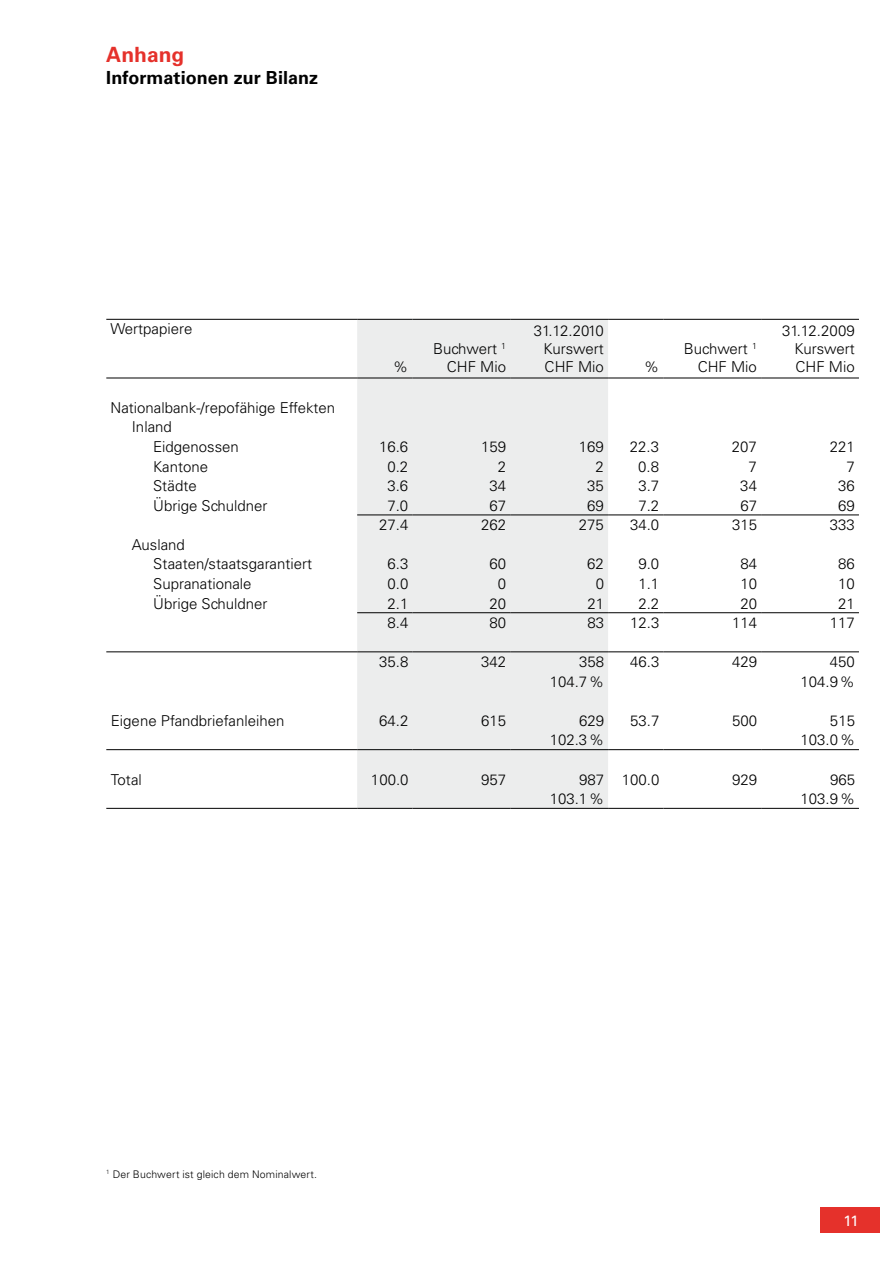
<style>
.page{position:relative;width:893px;height:1263px;background:#fff}
.page>*{position:absolute;margin:0;border:0;box-sizing:border-box;transform-origin:0 0}
.t1{font:700 21px "Univers LT Std";color:#e5312b}
.t2{font:700 18px "Univers LT Std";letter-spacing:.005em;color:#000}
.t3{font:300 15px/18px "Univers LT Std";color:#000;text-align:right}
.t4{font:15px "Univers LT Std";color:#fff}
.t5{font:300 10.5px "Univers LT Std";letter-spacing:.015em;color:#000}
</style>
<div class="page">
<div style="left:821px;top:1208px;width:59px;height:25px;background:#e5312b"></div>
<div style="left:357px;top:320px;width:251px;height:488px;background:#eceded"></div>
<hr style="left:106px;top:319px;width:251px;height:1px;background:#000">
<hr style="left:357px;top:319px;width:55px;height:1px;background:#000">
<hr style="left:412px;top:319px;width:98px;height:1px;background:#000">
<hr style="left:510px;top:319px;width:98px;height:1px;background:#000">
<hr style="left:608px;top:319px;width:55px;height:1px;background:#000">
<hr style="left:663px;top:319px;width:98px;height:1px;background:#000">
<hr style="left:761px;top:319px;width:98px;height:1px;background:#000">
<hr style="left:106px;top:378px;width:251px;height:1px;background:#000">
<hr style="left:357px;top:378px;width:55px;height:1px;background:#000">
<hr style="left:412px;top:378px;width:98px;height:1px;background:#000">
<hr style="left:510px;top:378px;width:98px;height:1px;background:#000">
<hr style="left:608px;top:378px;width:55px;height:1px;background:#000">
<hr style="left:663px;top:378px;width:98px;height:1px;background:#000">
<hr style="left:761px;top:378px;width:98px;height:1px;background:#000">
<hr style="left:357px;top:514px;width:55px;height:1px;background:#000">
<hr style="left:412px;top:514px;width:98px;height:1px;background:#000">
<hr style="left:510px;top:514px;width:98px;height:1px;background:#000">
<hr style="left:608px;top:514px;width:55px;height:1px;background:#000">
<hr style="left:663px;top:514px;width:98px;height:1px;background:#000">
<hr style="left:761px;top:514px;width:98px;height:1px;background:#000">
<hr style="left:357px;top:612px;width:55px;height:1px;background:#000">
<hr style="left:412px;top:612px;width:98px;height:1px;background:#000">
<hr style="left:510px;top:612px;width:98px;height:1px;background:#000">
<hr style="left:608px;top:612px;width:55px;height:1px;background:#000">
<hr style="left:663px;top:612px;width:98px;height:1px;background:#000">
<hr style="left:761px;top:612px;width:98px;height:1px;background:#000">
<hr style="left:106px;top:651px;width:251px;height:1px;background:#000">
<hr style="left:357px;top:651px;width:55px;height:1px;background:#000">
<hr style="left:412px;top:651px;width:98px;height:1px;background:#000">
<hr style="left:510px;top:651px;width:98px;height:1px;background:#000">
<hr style="left:608px;top:651px;width:55px;height:1px;background:#000">
<hr style="left:663px;top:651px;width:98px;height:1px;background:#000">
<hr style="left:761px;top:651px;width:98px;height:1px;background:#000">
<hr style="left:106px;top:749px;width:251px;height:1px;background:#000">
<hr style="left:357px;top:749px;width:55px;height:1px;background:#000">
<hr style="left:412px;top:749px;width:98px;height:1px;background:#000">
<hr style="left:510px;top:749px;width:98px;height:1px;background:#000">
<hr style="left:608px;top:749px;width:55px;height:1px;background:#000">
<hr style="left:663px;top:749px;width:98px;height:1px;background:#000">
<hr style="left:761px;top:749px;width:98px;height:1px;background:#000">
<hr style="left:106px;top:808px;width:251px;height:1px;background:#000">
<hr style="left:357px;top:808px;width:55px;height:1px;background:#000">
<hr style="left:412px;top:808px;width:98px;height:1px;background:#000">
<hr style="left:510px;top:808px;width:98px;height:1px;background:#000">
<hr style="left:608px;top:808px;width:55px;height:1px;background:#000">
<hr style="left:663px;top:808px;width:98px;height:1px;background:#000">
<hr style="left:761px;top:808px;width:98px;height:1px;background:#000">
<h1 class="t1" style="left:106px;top:42px;width:80px">Anhang</h1>
<p class="t2" style="left:106px;top:67px;width:213px">Informationen zur Bilanz</p>
<p class="t3" style="left:111px;top:320px;width:83px">Wertpapiere</p>
<p class="t3" style="left:393px;top:357px;width:16px">%</p>
<p class="t3" style="left:433px;top:339px;width:74px">Buchwert <sup>1<br></sup>CHF Mio</p>
<p class="t3" style="left:544px;top:321px;width:62px;text-align:justify;text-indent:-10px">31.12.2010<br>Kurswert CHF Mio</p>
<p class="t3" style="left:644px;top:357px;width:16px">%</p>
<p class="t3" style="left:684px;top:339px;width:74px">Buchwert <sup>1<br></sup>CHF Mio</p>
<p class="t3" style="left:794px;top:321px;width:62px;text-align:justify;text-indent:-12px">31.12.2009<br>Kurswert CHF Mio</p>
<p class="t3" style="left:111px;top:399px;width:226px">Nationalbank-/repofähige Effekten</p>
<p class="t3" style="left:132px;top:418px;width:42px">Inland</p>
<p class="t3" style="left:153px;top:438px;width:87px">Eidgenossen</p>
<p class="t3" style="left:379px;top:438px;width:31px">16.6</p>
<p class="t3" style="left:481px;top:438px;width:27px">159</p>
<p class="t3" style="left:579px;top:438px;width:27px">169</p>
<p class="t3" style="left:630px;top:438px;width:31px">22.3</p>
<p class="t3" style="left:732px;top:438px;width:27px">207</p>
<p class="t3" style="left:830px;top:438px;width:27px">221</p>
<p class="t3" style="left:153px;top:457px;width:57px">Kantone</p>
<p class="t3" style="left:387px;top:457px;width:22px">0.2</p>
<p class="t3" style="left:498px;top:457px;width:10px">2</p>
<p class="t3" style="left:595px;top:457px;width:10px">2</p>
<p class="t3" style="left:638px;top:457px;width:22px">0.8</p>
<p class="t3" style="left:749px;top:457px;width:10px">7</p>
<p class="t3" style="left:846px;top:457px;width:10px">7</p>
<p class="t3" style="left:153px;top:477px;width:45px">Städte</p>
<p class="t3" style="left:387px;top:477px;width:22px">3.6</p>
<p class="t3" style="left:489px;top:477px;width:18px">34</p>
<p class="t3" style="left:587px;top:477px;width:18px">35</p>
<p class="t3" style="left:638px;top:477px;width:22px">3.7</p>
<p class="t3" style="left:740px;top:477px;width:18px">34</p>
<p class="t3" style="left:838px;top:477px;width:18px">36</p>
<p class="t3" style="left:153px;top:496px;width:116px">Übrige Schuldner</p>
<p class="t3" style="left:387px;top:496px;width:22px">7.0</p>
<p class="t3" style="left:489px;top:496px;width:18px">67</p>
<p class="t3" style="left:587px;top:496px;width:18px">69</p>
<p class="t3" style="left:638px;top:496px;width:22px">7.2</p>
<p class="t3" style="left:740px;top:496px;width:18px">67</p>
<p class="t3" style="left:838px;top:496px;width:18px">69</p>
<p class="t3" style="left:379px;top:516px;width:31px">27.4</p>
<p class="t3" style="left:481px;top:516px;width:27px">262</p>
<p class="t3" style="left:579px;top:516px;width:27px">275</p>
<p class="t3" style="left:630px;top:516px;width:31px">34.0</p>
<p class="t3" style="left:732px;top:516px;width:27px">315</p>
<p class="t3" style="left:830px;top:516px;width:27px">333</p>
<p class="t3" style="left:153px;top:535px;width:160px;line-height:19.5px;text-align:left;text-indent:-21px">Ausland<br>Staaten/staatsgarantiert</p>
<p class="t3" style="left:387px;top:555px;width:22px">6.3</p>
<p class="t3" style="left:489px;top:555px;width:18px">60</p>
<p class="t3" style="left:587px;top:555px;width:18px">62</p>
<p class="t3" style="left:638px;top:555px;width:22px">9.0</p>
<p class="t3" style="left:740px;top:555px;width:18px">84</p>
<p class="t3" style="left:838px;top:555px;width:18px">86</p>
<p class="t3" style="left:153px;top:575px;width:100px">Supranationale</p>
<p class="t3" style="left:388px;top:575px;width:22px">0.0</p>
<p class="t3" style="left:498px;top:575px;width:10px">0</p>
<p class="t3" style="left:596px;top:575px;width:10px">0</p>
<p class="t3" style="left:638px;top:575px;width:22px">1.1</p>
<p class="t3" style="left:740px;top:575px;width:18px">10</p>
<p class="t3" style="left:838px;top:575px;width:18px">10</p>
<p class="t3" style="left:153px;top:594px;width:116px">Übrige Schuldner</p>
<p class="t3" style="left:388px;top:594px;width:22px">2.1</p>
<p class="t3" style="left:490px;top:594px;width:18px">20</p>
<p class="t3" style="left:587px;top:594px;width:18px">21</p>
<p class="t3" style="left:638px;top:594px;width:22px">2.2</p>
<p class="t3" style="left:740px;top:594px;width:18px">20</p>
<p class="t3" style="left:838px;top:594px;width:18px">21</p>
<p class="t3" style="left:388px;top:614px;width:22px">8.4</p>
<p class="t3" style="left:490px;top:614px;width:18px">80</p>
<p class="t3" style="left:587px;top:614px;width:18px">83</p>
<p class="t3" style="left:630px;top:614px;width:31px">12.3</p>
<p class="t3" style="left:732px;top:614px;width:27px">114</p>
<p class="t3" style="left:830px;top:614px;width:27px">117</p>
<p class="t3" style="left:379px;top:653px;width:31px">35.8</p>
<p class="t3" style="left:481px;top:653px;width:27px">342</p>
<p class="t3" style="left:579px;top:653px;width:27px">358</p>
<p class="t3" style="left:630px;top:653px;width:31px">46.3</p>
<p class="t3" style="left:732px;top:653px;width:27px">429</p>
<p class="t3" style="left:830px;top:653px;width:27px">450</p>
<p class="t3" style="left:550px;top:672px;width:56px">104.7%</p>
<p class="t3" style="left:801px;top:672px;width:56px">104.9%</p>
<p class="t3" style="left:111px;top:711px;width:175px">Eigene Pfandbriefanleihen</p>
<p class="t3" style="left:379px;top:711px;width:31px">64.2</p>
<p class="t3" style="left:481px;top:711px;width:27px">615</p>
<p class="t3" style="left:579px;top:711px;width:27px">629</p>
<p class="t3" style="left:630px;top:711px;width:31px">53.7</p>
<p class="t3" style="left:732px;top:711px;width:27px">500</p>
<p class="t3" style="left:830px;top:711px;width:27px">515</p>
<p class="t3" style="left:550px;top:731px;width:56px">102.3%</p>
<p class="t3" style="left:801px;top:731px;width:56px">103.0%</p>
<p class="t3" style="left:111px;top:770px;width:33px">Total</p>
<p class="t3" style="left:371px;top:770px;width:39px">100.0</p>
<p class="t3" style="left:481px;top:770px;width:27px">957</p>
<p class="t3" style="left:579px;top:770px;width:82px">987 100.0</p>
<p class="t3" style="left:732px;top:770px;width:27px">929</p>
<p class="t3" style="left:830px;top:770px;width:27px">965</p>
<p class="t3" style="left:550px;top:790px;width:56px">103.1%</p>
<p class="t3" style="left:801px;top:790px;width:56px">103.9%</p>
<p class="t5" style="left:106px;top:1168px;width:212px"><sup>1</sup> Der Buchwert ist gleich dem Nominalwert.</p>
<p class="t4" style="left:843px;top:1212px;width:17px">11</p>
</div>
